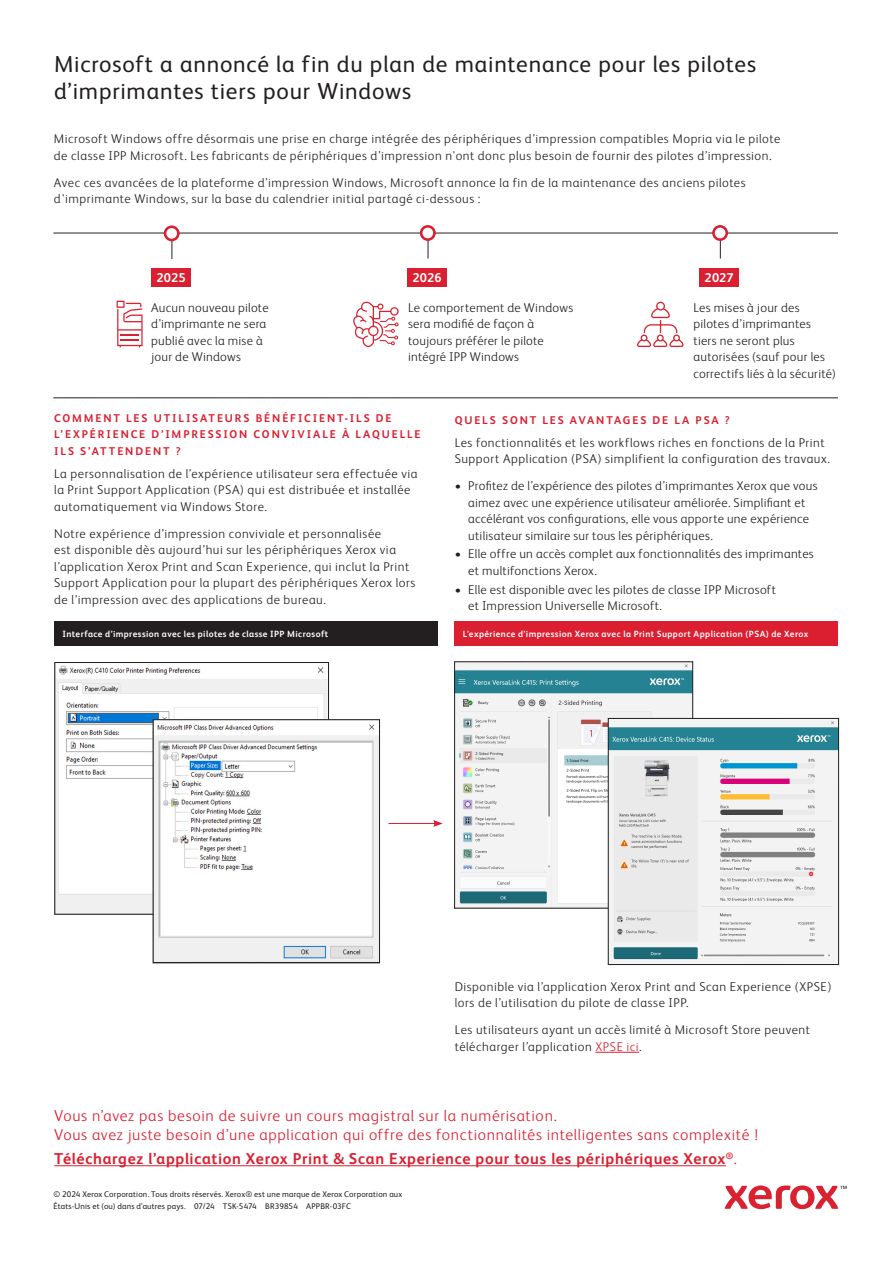
<style>
.page{position:relative;width:893px;height:1263px;background:#fff}
.page>*{position:absolute;margin:0;border:0;box-sizing:border-box;transform-origin:0 0}
.Header_Back_Page{font:23.25px/27px "Xerox Sans";letter-spacing:.035em;color:#231f20}
.Call_to_action{font:300 15.75px/19.5px "Xerox Sans";letter-spacing:.04em;color:#db1e30}
.Call_to_action-2{font:700 15.75px "Xerox Sans";letter-spacing:.04em;color:#db1e30}
.Body_Text{font:300 12.75px/16.5px "Xerox Sans";letter-spacing:.035em;color:#231f20}
.t1{font:700 12.75px "Xerox Sans";letter-spacing:.01em;color:#fff}
.Body_Subhead{font:700 11.25px/16.5px "Xerox Sans";letter-spacing:.17em;color:#db1e30}
.t2{font:700 9px "Xerox Sans";letter-spacing:.045em;color:#fff}
.Legal{font:8.25px/12px "Xerox Sans";letter-spacing:.02em;color:#231f20}
.s1{color:#db1e30}
.s2{font-weight:300}
</style>
<div class="page">
<svg style="left:725px;top:1185px;width:122px;height:24px"></svg>
<hr style="left:54px;top:1165px;width:672px;height:1px;background:#db1e30">
<hr style="left:53px;top:233px;width:785px;height:1px;background:#231f20">
<hr style="left:53px;top:397px;width:785px;height:1px;background:#231f20">
<div style="left:151px;top:268px;width:40px;height:19px;background:#db1e30"></div>
<svg style="left:172px;top:241px;width:1px;height:18px"></svg>
<svg style="left:164px;top:225px;width:16px;height:16px"></svg>
<div style="left:166px;top:228px;width:11px;height:11px;background:#fff;border-radius:50%"></div>
<svg style="left:720px;top:241px;width:1px;height:17px"></svg>
<svg style="left:712px;top:225px;width:16px;height:16px"></svg>
<div style="left:715px;top:228px;width:10px;height:10px;background:#fff;border-radius:50%"></div>
<div style="left:699px;top:268px;width:40px;height:19px;background:#db1e30"></div>
<svg style="left:637px;top:302px;width:46px;height:45px"></svg>
<div style="left:407px;top:268px;width:40px;height:19px;background:#db1e30"></div>
<svg style="left:428px;top:241px;width:1px;height:17px"></svg>
<svg style="left:420px;top:225px;width:16px;height:16px"></svg>
<div style="left:422px;top:228px;width:11px;height:10px;background:#fff;border-radius:50%"></div>
<svg style="left:353px;top:301px;width:46px;height:46px"></svg>
<div style="left:54px;top:622px;width:384px;height:24px;background:#231f20"></div>
<div style="left:454px;top:622px;width:384px;height:24px;background:#db1e30"></div>
<hr style="left:595px;top:1052px;width:44px;height:1px;background:#db1e30">
<hr style="left:388px;top:823px;width:48px;height:1px;background:#db1e30">
<svg style="left:433px;top:820px;width:10px;height:7px"></svg>
<img style="left:55px;top:724px;width:323px;height:239px">
<div style="left:153px;top:719px;width:227px;height:244px;border:1px solid #231f20"></div>
<svg style="left:54px;top:662px;width:275px;height:252px"></svg>
<img style="left:456px;top:664px;width:235px;height:242px">
<div style="left:454px;top:662px;width:239px;height:246px;border:1px solid #231f20"></div>
<img style="left:610px;top:720px;width:227px;height:243px">
<div style="left:608px;top:718px;width:231px;height:247px;border:1px solid #231f20"></div>
<svg style="left:117px;top:301px;width:26px;height:46px"></svg>
<p class="Header_Back_Page" style="left:54px;top:49px;width:704px">Microsoft a annoncé la fin du plan de maintenance pour les pilotes d’imprimantes tiers pour Windows</p>
<p class="Body_Text" style="left:54px;top:130px;width:728px">Microsoft Windows offre désormais une prise en charge intégrée des périphériques d’impression compatibles Mopria via le pilote de classe IPP Microsoft. Les fabricants de périphériques d’impression n'ont donc plus besoin de fournir des pilotes d’impression.</p>
<p class="Body_Text" style="left:54px;top:174px;width:693px">Avec ces avancées de la plateforme d’impression Windows, Microsoft annonce la fin de la maintenance des anciens pilotes d'imprimante Windows, sur la base du calendrier initial partagé ci-dessous :</p>
<p class="t1" style="left:157px;top:269px;width:31px">2025</p>
<p class="t1" style="left:705px;top:269px;width:31px">2027</p>
<p class="Body_Text" style="left:693px;top:298px;width:144px">Les mises à jour des pilotes d’imprimantes tiers ne seront plus autorisées (sauf pour les correctifs liés à la sécurité)</p>
<p class="t1" style="left:412px;top:269px;width:31px">2026</p>
<p class="Body_Text" style="left:151px;top:298px;width:119px">Aucun nouveau pilote d’imprimante ne sera publié avec la mise à jour de Windows</p>
<p class="Body_Text" style="left:408px;top:298px;width:167px">Le comportement de Windows sera modifié de façon à toujours préférer le pilote intégré IPP Windows</p>
<p class="Body_Subhead" style="left:54px;top:409px;width:368px">COMMENT LES UTILISATEURS BÉNÉFICIENT-ILS DE<br>L’EXPÉRIENCE D’IMPRESSION CONVIVIALE À LAQUELLE<br>ILS S’ATTENDENT ?</p>
<p class="Body_Text" style="left:54px;top:464px;width:365px">La personnalisation de l’expérience utilisateur sera effectuée via la Print Support Application (PSA) qui est distribuée et installée automatiquement via Windows Store.</p>
<p class="Body_Text" style="left:54px;top:525px;width:363px">Notre expérience d’impression conviviale et personnalisée<br>est disponible dès aujourd’hui sur les périphériques Xerox via l’application Xerox Print and Scan Experience, qui inclut la Print Support Application pour la plupart des périphériques Xerox lors de l’impression avec des applications de bureau.</p>
<p class="Body_Subhead" style="left:455px;top:411px;width:277px">QUELS SONT LES AVANTAGES DE LA PSA ?</p>
<p class="Body_Text" style="left:455px;top:433px;width:377px">Les fonctionnalités et les workflows riches en fonctions de la Print<br>Support Application (PSA) simplifient la configuration des travaux.</p>
<p class="Body_Text" style="left:468px;top:477px;width:351px;text-indent:-14px">• Profitez de l’expérience des pilotes d’imprimantes Xerox que vous aimez avec une expérience utilisateur améliorée. Simplifiant et accélérant vos configurations, elle vous apporte une expérience utilisateur similaire sur tous les périphériques.</p>
<p class="Body_Text" style="left:468px;top:545px;width:347px;text-indent:-14px">• Elle offre un accès complet aux fonctionnalités des imprimantes et multifonctions Xerox.</p>
<p class="Body_Text" style="left:468px;top:580px;width:309px;text-indent:-14px">• Elle est disponible avec les pilotes de classe IPP Microsoft et Impression Universelle Microsoft.</p>
<p class="t2" style="left:63px;top:628px;width:267px">Interface d’impression avec les pilotes de classe IPP Microsoft</p>
<p class="t2" style="left:463px;top:628px;width:347px">L’expérience d’impression Xerox avec la Print Support Application (PSA) de Xerox</p>
<p class="Body_Text" style="left:455px;top:977px;width:378px">Disponible via l’application Xerox Print and Scan Experience (XPSE) lors de l’utilisation du pilote de classe IPP.</p>
<p class="Body_Text" style="left:455px;top:1021px;width:357px">Les utilisateurs ayant un accès limité à Microsoft Store peuvent télécharger l’application <span class="s1">XPSE ici</span>.</p>
<p class="Call_to_action" style="left:54px;top:1105px;width:705px">Vous n’avez pas besoin de suivre un cours magistral sur la numérisation.<br>Vous avez juste besoin d’une application qui offre des fonctionnalités intelligentes sans complexité !</p>
<p class="Call_to_action-2" style="left:54px;top:1148px;width:684px">Téléchargez l’application Xerox Print &amp; Scan Experience pour tous les périphériques Xerox<sup>®</sup><span class="s2">.</span></p>
<p class="Legal" style="left:53px;top:1187px;width:350px">© 2024 Xerox Corporation. Tous droits réservés. Xerox® est une marque de Xerox Corporation aux<br>États-Unis et (ou) dans d’autres pays. 07/24 TSK-5474 BR39854 APPBR-03FC</p>
</div>
